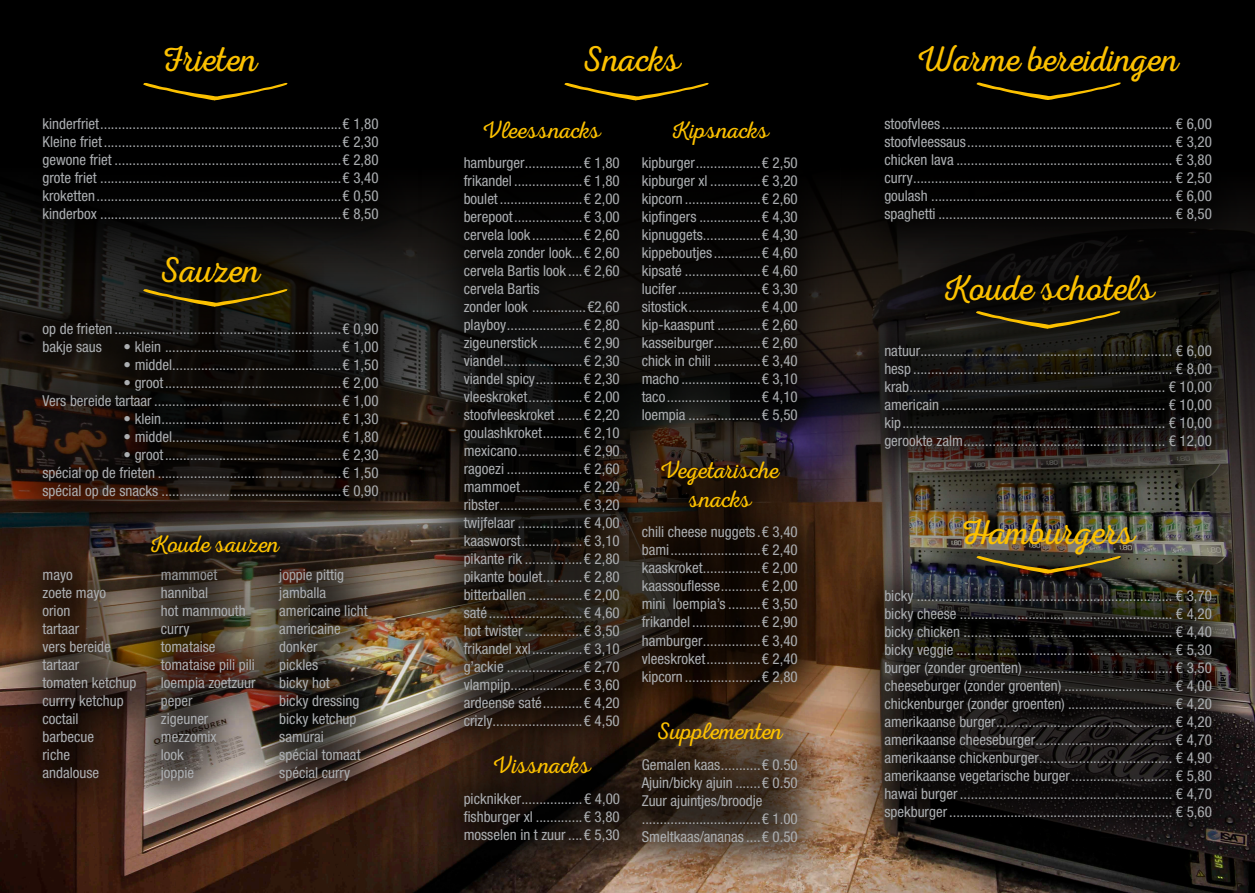
<style>
.page{position:relative;width:1255px;height:893px;background:#fff}
.page>*{position:absolute;margin:0;border:0;box-sizing:border-box;transform-origin:0 0}
.t1{font:36px "Nexa Rust Script L 0";color:#fcc100}
.t2{font:36px "Nexa Rust Script L 0";letter-spacing:.02em;color:#fcc100}
.t3{font:24px/28.8px "Nexa Rust Script L 0";letter-spacing:.005em;color:#fcc100;text-align:center}
.t4{font:condensed 15px/18px "Helvetica Neue LT Std";color:#acafb2;text-align:justify}
</style>
<div class="page">
<div style="left:0;top:0;width:1254px;height:893px;background:#000"></div>
<img style="left:0;top:266px;width:1254px;height:627px">
<div style="left:418px;top:75px;width:425px;height:813px;background:#000;opacity:.75"></div>
<div style="left:838px;top:73px;width:416px;height:194px;background:#000"></div>
<div style="left:838px;top:300px;width:416px;height:194px;background:#000;opacity:.75"></div>
<div style="left:838px;top:545px;width:416px;height:320px;background:#000;opacity:.75"></div>
<div style="left:0;top:524px;width:412px;height:302px;background:#000;opacity:.75"></div>
<svg style="left:143px;top:83px;width:145px;height:17px"></svg>
<svg style="left:564px;top:83px;width:145px;height:17px"></svg>
<svg style="left:976px;top:82px;width:145px;height:18px"></svg>
<div style="left:0;top:278px;width:424px;height:266px;background:#000;opacity:.75"></div>
<div style="left:905px;top:235px;width:290px;height:134px;background:#000;opacity:.75"></div>
<svg style="left:975px;top:311px;width:145px;height:18px"></svg>
<svg style="left:975px;top:556px;width:146px;height:17px;background:#4f431d"></svg>
<div style="left:104px;top:217px;width:223px;height:130px;background:#000;opacity:.75"></div>
<svg style="left:143px;top:289px;width:145px;height:18px"></svg>
<div style="left:111px;top:495px;width:208px;height:99px;background:#000;opacity:.75"></div>
<h1 class="t1" style="left:163px;top:40px;width:96px">Frieten</h1>
<h1 class="t1" style="left:583px;top:40px;width:98px">Snacks</h1>
<h1 class="t1" style="left:918px;top:40px;width:262px">Warme bereidingen</h1>
<p class="t4" style="left:43px;top:115px;width:337px">kinderfriet...................................................................€ 1,80<br>Kleine friet..................................................................€ 2,30 gewone friet ...............................................................€ 2,80 grote friet ...................................................................€ 3,40 kroketten....................................................................€ 0,50 kinderbox ...................................................................€ 8,50</p>
<h2 class="t3" style="left:484px;top:119px;width:118px">Vleessnacks</h2>
<p class="t4" style="left:884px;top:115px;width:329px">stoofvlees ................................................................ € 6,00 stoofvleessaus......................................................... € 3,20 chicken lava ............................................................ € 3,80 curry........................................................................ € 2,50 goulash ................................................................... € 6,00 spaghetti ................................................................. € 8,50</p>
<h2 class="t3" style="left:671px;top:119px;width:98px">Kipsnacks</h2>
<p class="t4" style="left:641px;top:154px;width:157px">kipburger..................€ 2,50 kipburger xl ..............€ 3,20 kipcorn .....................€ 2,60 kipfingers .................€ 4,30 kipnuggets................€ 4,30 kippeboutjes.............€ 4,60 kipsaté .....................€ 4,60 lucifer.......................€ 3,30 sitostick....................€ 4,00 kip-kaaspunt ............€ 2,60 kasseiburger.............€ 2,60 chick in chili .............€ 3,40 macho ......................€ 3,10 taco..........................€ 4,10 loempia ....................€ 5,50</p>
<h2 class="t3" style="left:661px;top:459px;width:119px">Vegetarische snacks</h2>
<p class="t4" style="left:641px;top:523px;width:157px">chili cheese nuggets.€ 3,40 bami.........................€ 2,40 kaaskroket................€ 2,00 kaassouflesse...........€ 2,00 mini loempia’s .........€ 3,50 frikandel ...................€ 2,90 hamburger................€ 3,40 vleeskroket...............€ 2,40 kipcorn .....................€ 2,80</p>
<h2 class="t3" style="left:657px;top:720px;width:127px">Supplementen</h2>
<p class="t4" style="left:641px;top:755px;width:157px;text-align:left">Gemalen kaas...........€ 0.50<br>Ajuin/bicky ajuin .......€ 0.50<br>Zuur ajuintjes/broodje .................................€ 1.00<br>Smeltkaas/ananas ....€ 0.50</p>
<p class="t4" style="left:463px;top:154px;width:158px;text-align:left">hamburger................€ 1,80 frikandel ...................€ 1,80 boulet.......................€ 2,00 berepoot...................€ 3,00 cervela look..............€ 2,60 cervela zonder look...€ 2,60 cervela Bartis look ....€ 2,60 cervela Bartis<br>zonder look ...............€2,60 playboy.....................€ 2,80 zigeunerstick ............€ 2,90 viandel......................€ 2,30 viandel spicy.............€ 2,30 vleeskroket...............€ 2,00 stoofvleeskroket .......€ 2,20 goulashkroket...........€ 2,10 mexicano..................€ 2,90 ragoezi .....................€ 2,60 mammoet.................€ 2,20 ribster.......................€ 3,20 twijfelaar ..................€ 4,00 kaasworst.................€ 3,10 pikante rik ................€ 2,80 pikante boulet...........€ 2,80 bitterballen ...............€ 2,00 saté ..........................€ 4,60 hot twister ................€ 3,50 frikandel xxl..............€ 3,10 g’ackie .....................€ 2,70 vlampijp....................€ 3,60 ardeense saté...........€ 4,20 crizly.........................€ 4,50</p>
<h2 class="t3" style="left:494px;top:754px;width:97px">Vissnacks</h2>
<p class="t4" style="left:463px;top:789px;width:158px">picknikker.................€ 4,00 fishburger xl .............€ 3,80 mosselen in t zuur ....€ 5,30</p>
<h1 class="t1" style="left:161px;top:250px;width:101px">Sauzen</h1>
<h1 class="t2" style="left:943px;top:268px;width:212px">Koude schotels</h1>
<p class="t4" style="left:43px;top:320px;width:337px">op de frieten ...............................................................€ 0,90 bakje saus</p>
<p class="t4" style="left:124px;top:338px;width:256px">• klein .................................................€ 1,00</p>
<p class="t4" style="left:124px;top:356px;width:256px">• middel...............................................€ 1,50</p>
<p class="t4" style="left:43px;top:374px;width:337px;text-align:right">• groot.................................................€ 2,00<br>Vers bereide tartaar ....................................................€ 1,00</p>
<p class="t4" style="left:124px;top:410px;width:256px">• klein..................................................€ 1,30</p>
<p class="t4" style="left:124px;top:428px;width:256px">• middel...............................................€ 1,80</p>
<p class="t4" style="left:43px;top:446px;width:337px;text-indent:81px">• groot.................................................€ 2,30 spécial op de frieten ...................................................€ 1,50 spécial op de snacks ..................................................€ 0,90</p>
<p class="t4" style="left:884px;top:342px;width:329px">natuur...................................................................... € 6,00 hesp ........................................................................ € 8,00 krab....................................................................... € 10,00 americain .............................................................. € 10,00 kip......................................................................... € 10,00 gerookte zalm........................................................ € 12,00</p>
<h1 class="t1" style="left:963px;top:512px;width:172px">Hamburgers</h1>
<h2 class="t3" style="left:150px;top:533px;width:131px">Koude sauzen</h2>
<p class="t4" style="left:43px;top:565px;width:95px;text-align:left">mayo<br>zoete mayo orion<br>tartaar<br>vers bereide tartaar<br>tomaten ketchup currry ketchup coctail<br>barbecue<br>riche<br>andalouse</p>
<p class="t4" style="left:161px;top:565px;width:96px;text-align:left">mammoet hannibal<br>hot mammouth curry<br>tomataise tomataise pili pili loempia zoetzuur peper<br>zigeuner mezzomix<br>look<br>joppie</p>
<p class="t4" style="left:279px;top:565px;width:90px;text-align:left">joppie pittig jamballa americaine licht americaine donker<br>pickles<br>bicky hot<br>bicky dressing bicky ketchup samurai<br>spécial tomaat spécial curry</p>
<p class="t4" style="left:884px;top:587px;width:329px">bicky ....................................................................... € 3,70 bicky cheese ........................................................... € 4,20 bicky chicken .......................................................... € 4,40 bicky veggie ............................................................ € 5,30 burger (zonder groenten) ......................................... € 3,50 cheeseburger (zonder groenten) .............................. € 4,00 chickenburger (zonder groenten) ............................. € 4,20 amerikaanse burger................................................. € 4,20 amerikaanse cheeseburger...................................... € 4,70 amerikaanse chickenburger..................................... € 4,90 amerikaanse vegetarische burger............................ € 5,80 hawai burger ........................................................... € 4,70 spekburger.............................................................. € 5,60</p>
</div>
